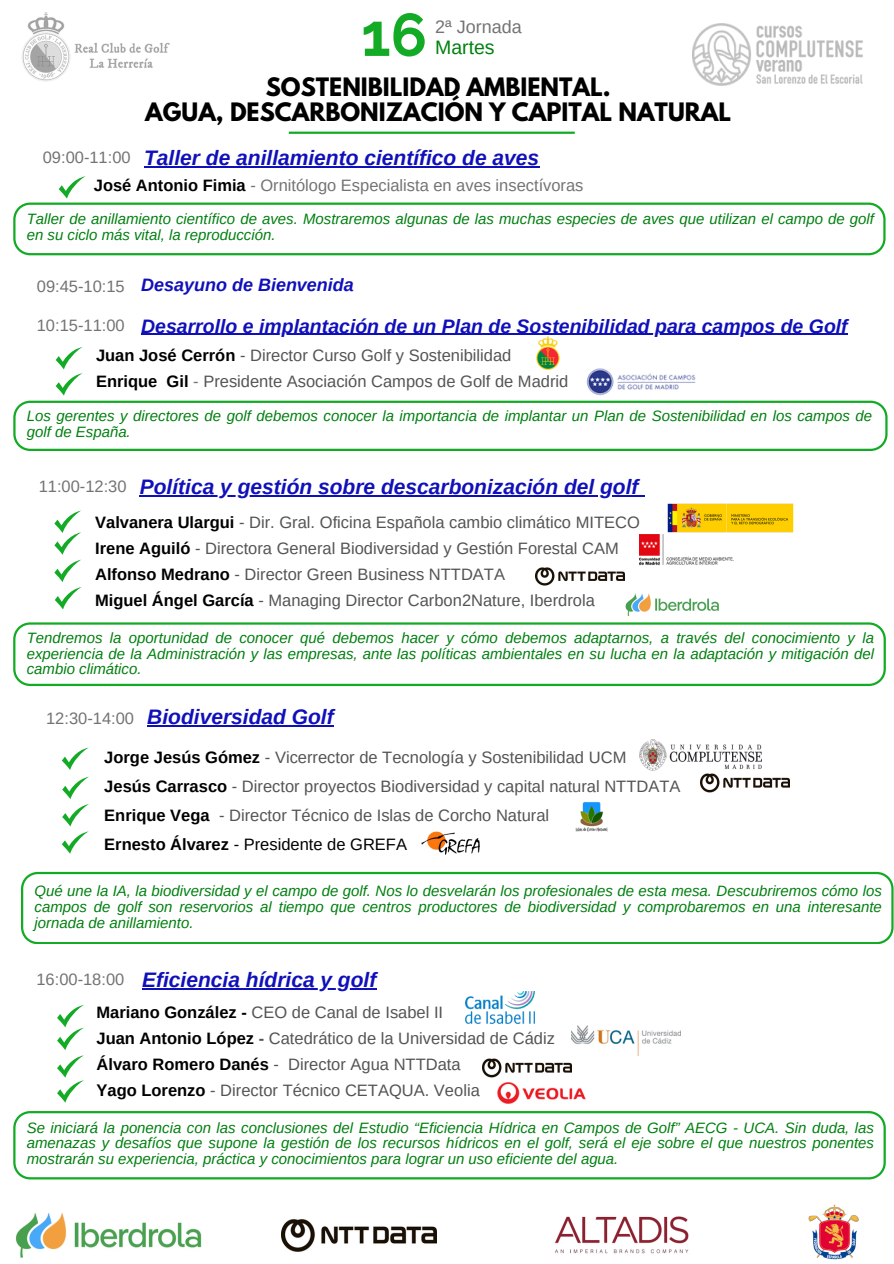
<style>
.page{position:relative;width:894px;height:1264px;background:#fff}
.page>*{position:absolute;margin:0;border:0;box-sizing:border-box;transform-origin:0 0}
.t1{font:700 60px "Raleway";color:#13ab25}
.t2{font:700 22.5px "League Spartan";color:#000}
.t3{font:italic 700 21px "Arimo";color:#1010bb}
.t4{font:italic 700 19.5px "Arimo";color:#1010bb}
.t5{font:19.5px "Arimo";color:#00800f}
.t6{font:italic 700 18px "Arimo";color:#1010bb}
.t7{font:18px "Arimo";color:#737373}
.t8{font:16.5px "Arimo";color:#545454}
.t9{font:16.5px "Arimo";color:#737373}
.t10{font:16.5px "Arimo";color:#000}
.t11{font:italic 15px/15.8px "Arimo";color:#00800f;text-align:justify}
.s1{font-weight:700;color:#000}
.s2{color:#737373}
.s3{font-weight:700}
</style>
<div class="page">
<img style="left:692px;top:24px;width:170px;height:61px">
<hr style="left:289px;top:132px;width:285px;height:2px;background:#13ab25">
<img style="left:21px;top:12px;width:149px;height:70px">
<svg style="left:13px;top:1111px;width:872px;height:68px"></svg>
<svg style="left:57px;top:1005px;width:27px;height:97px"></svg>
<img style="left:465px;top:991px;width:69px;height:32px">
<img style="left:571px;top:1025px;width:109px;height:30px">
<img style="left:483px;top:1058px;width:88px;height:20px">
<img style="left:497px;top:1082px;width:88px;height:21px">
<hr style="left:142px;top:988px;width:234px;height:1px;background:#1010bb">
<svg style="left:13px;top:622px;width:872px;height:64px"></svg>
<svg style="left:54px;top:510px;width:28px;height:99px"></svg>
<hr style="left:140px;top:495px;width:241px;height:1px;background:#1010bb">
<hr style="left:381px;top:495px;width:257px;height:1px;background:#1010bb">
<img style="left:667px;top:503px;width:126px;height:29px">
<img style="left:639px;top:535px;width:94px;height:30px">
<img style="left:535px;top:567px;width:88px;height:19px">
<img style="left:625px;top:593px;width:94px;height:23px">
<svg style="left:21px;top:871px;width:872px;height:72px"></svg>
<svg style="left:62px;top:776px;width:27px;height:77px"></svg>
<img style="left:639px;top:739px;width:122px;height:31px">
<hr style="left:147px;top:725px;width:186px;height:1px;background:#1010bb">
<img style="left:575px;top:801px;width:33px;height:31px">
<img style="left:421px;top:831px;width:59px;height:24px">
<img style="left:700px;top:773px;width:89px;height:20px">
<svg style="left:62px;top:747px;width:27px;height:23px"></svg>
<svg style="left:59px;top:176px;width:27px;height:23px"></svg>
<svg style="left:13px;top:202px;width:872px;height:53px"></svg>
<hr style="left:144px;top:166px;width:395px;height:1px;background:#1010bb">
<hr style="left:141px;top:334px;width:706px;height:1px;background:#1010bb">
<svg style="left:13px;top:347px;width:874px;height:104px"></svg>
<img style="left:584px;top:368px;width:116px;height:29px">
<img style="left:532px;top:337px;width:33px;height:32px">
<img style="left:281px;top:1219px;width:155px;height:33px">
<img style="left:15px;top:1213px;width:187px;height:44px">
<img style="left:808px;top:1204px;width:51px;height:56px">
<img style="left:555px;top:1216px;width:134px;height:38px">
<p class="t1" style="left:361px;top:-1px;width:68px">16</p>
<p class="t7" style="left:435px;top:17px;width:88px">2ª Jornada</p>
<p class="t5" style="left:435px;top:36px;width:61px">Martes</p>
<p class="t2" style="left:266px;top:76px;width:346px">SOSTENIBILIDAD AMBIENTAL.</p>
<p class="t2" style="left:145px;top:101px;width:587px">AGUA, DESCARBONIZACIÓN Y CAPITAL NATURAL</p>
<p class="t9" style="left:43px;top:148px;width:89px">09:00-11:00</p>
<p class="t3" style="left:144px;top:146px;width:396px">Taller de anillamiento científico de aves</p>
<p class="t9" style="left:94px;top:176px;width:491px"><span class="s1">José Antonio Fimia</span> - Ornitólogo Especialista en aves insectívoras</p>
<p class="t11" style="left:27px;top:211px;width:848px">Taller de anillamiento científico de aves. Mostraremos algunas de las muchas especies de aves que utilizan el campo de golf en su ciclo más vital, la reproducción.</p>
<p class="t9" style="left:37px;top:277px;width:89px">09:45-10:15</p>
<p class="t6" style="left:141px;top:275px;width:214px">Desayuno de Bienvenida</p>
<p class="t9" style="left:37px;top:316px;width:89px">10:15-11:00</p>
<p class="t4" style="left:141px;top:315px;width:708px">Desarrollo e implantación de un Plan de Sostenibilidad para campos de Golf</p>
<p class="t8" style="left:96px;top:346px;width:417px"><span class="s1">Juan José Cerrón</span> - Director Curso Golf y Sostenibilidad</p>
<p class="t8" style="left:96px;top:372px;width:473px"><span class="s1">Enrique Gil</span> <span class="s2">-</span> Presidente Asociación Campos de Golf de Madrid</p>
<p class="t11" style="left:27px;top:408px;width:846px">Los gerentes y directores de golf debemos conocer la importancia de implantar un Plan de Sostenibilidad en los campos de golf de España.</p>
<p class="t9" style="left:39px;top:477px;width:89px">11:00-12:30</p>
<p class="t3" style="left:140px;top:475px;width:500px">Política y gestión sobre descarbonización del golf</p>
<p class="t8" style="left:95px;top:513px;width:546px"><span class="s1">Valvanera Ulargui</span> - Dir. Gral. Oficina Española cambio climático MITECO</p>
<p class="t8" style="left:95px;top:539px;width:525px"><span class="s1">Irene Aguiló</span> - Directora General Biodiversidad y Gestión Forestal CAM</p>
<p class="t8" style="left:95px;top:564px;width:411px"><span class="s1">Alfonso Medrano</span> - Director Green Business NTTDATA</p>
<p class="t8" style="left:95px;top:590px;width:501px"><span class="s1">Miguel Ángel García</span> - Managing Director Carbon2Nature, Iberdrola</p>
<p class="t11" style="left:27px;top:630px;width:848px">Tendremos la oportunidad de conocer qué debemos hacer y cómo debemos adaptarnos, a través del conocimiento y la experiencia de la Administración y las empresas, ante las políticas ambientales en su lucha en la adaptación y mitigación del cambio climático.</p>
<p class="t9" style="left:46px;top:709px;width:89px">12:30-14:00</p>
<p class="t3" style="left:147px;top:705px;width:188px">Biodiversidad Golf</p>
<p class="t8" style="left:104px;top:748px;width:523px"><span class="s1">Jorge Jesús Gómez</span> - Vicerrector de Tecnología y Sostenibilidad UCM</p>
<p class="t8" style="left:104px;top:777px;width:577px"><span class="s1">Jesús Carrasco</span> - Director proyectos Biodiversidad y capital natural NTTDATA</p>
<p class="t8" style="left:104px;top:805px;width:446px"><span class="s1">Enrique Vega</span> - Director Técnico de Islas de Corcho Natural</p>
<p class="t10" style="left:104px;top:834px;width:304px"><span class="s3">Ernesto Álvarez</span> - Presidente de GREFA</p>
<p class="t11" style="left:35px;top:883px;width:848px">Qué une la IA, la biodiversidad y el campo de golf. Nos lo desvelarán los profesionales de esta mesa. Descubriremos cómo los campos de golf son reservorios al tiempo que centros productores de biodiversidad y comprobaremos en una interesante jornada de anillamiento.</p>
<h3 class="t9" style="left:36px;top:970px;width:89px">16:00-18:00</h3>
<p class="t3" style="left:142px;top:968px;width:236px">Eficiencia hídrica y golf</p>
<h1 class="t8" style="left:96px;top:1002px;width:348px"><span class="s1">Mariano González -</span> CEO de Canal de Isabel II</h1>
<h1 class="t8" style="left:96px;top:1028px;width:460px"><span class="s1">Juan Antonio López</span> <span class="s3">-</span> Catedrático de la Universidad de Cádiz</h1>
<p class="t8" style="left:96px;top:1054px;width:365px"><span class="s1">Álvaro Romero Danés</span> - Director Agua NTTData</p>
<h2 class="t8" style="left:96px;top:1080px;width:384px"><span class="s1">Yago Lorenzo</span> - Director Técnico CETAQUA. Veolia</h2>
<h3 class="t11" style="left:27px;top:1119px;width:848px">Se iniciará la ponencia con las conclusiones del Estudio “Eficiencia Hídrica en Campos de Golf” AECG - UCA. Sin duda, las amenazas y desafíos que supone la gestión de los recursos hídricos en el golf, será el eje sobre el que nuestros ponentes mostrarán su experiencia, práctica y conocimientos para lograr un uso eficiente del agua.</h3>
</div>
